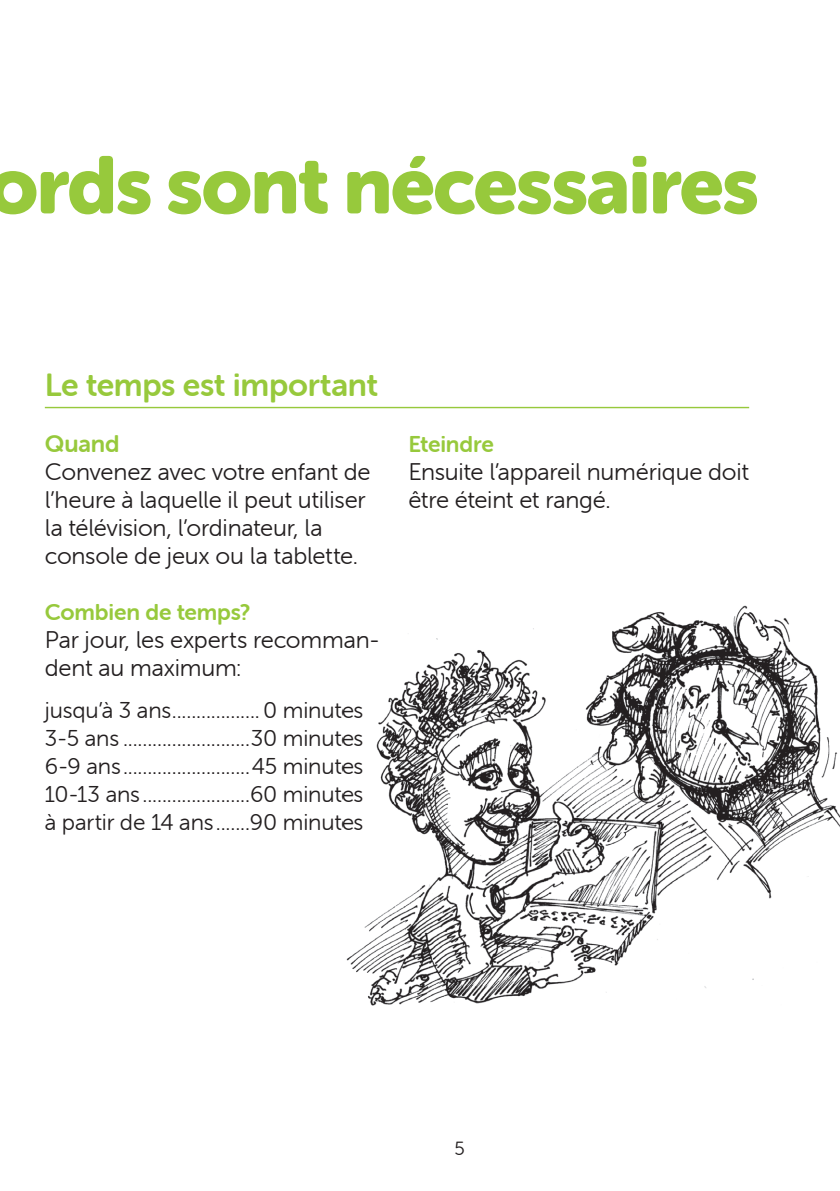
<style>
.page{position:relative;width:840px;height:1191px;background:#fff}
.page>*{position:absolute;margin:0;border:0;box-sizing:border-box;transform-origin:0 0}
.t1{font:80.4px "Museo Sans Rounded 900";letter-spacing:-.02em;color:#97c93c}
.Body_Head{font:32px "Museo Sans Rounded 700";letter-spacing:-.01em;color:#97c93c}
.Body{font:24px/28px "Museo Sans Rounded 300";letter-spacing:-.01em;color:#231f20}
.Body_Subhead{font:24px "Museo Sans Rounded 700";letter-spacing:-.005em;color:#97c93c}
.Body-2{font:22.8px "Museo Sans Rounded 300";letter-spacing:-.01em;color:#231f20}
.Body_Subhead-2{font:22.8px "Museo Sans Rounded 700";letter-spacing:-.005em;color:#97c93c}
.t2{font:19px "Museo Sans Rounded 300";color:#231f20}
</style>
<div class="page">
<hr style="left:45px;top:407px;width:703px;height:1px;background:#97c93c">
<img style="left:346px;top:605px;width:493px;height:401px">
<h1 class="t1" style="left:-12px;top:140px;width:772px">ords sont nécessaires</h1>
<p class="Body_Head" style="left:45px;top:366px;width:334px">Le temps est important</p>
<p class="Body_Subhead" style="left:45px;top:430px;width:76px">Quand</p>
<p class="Body" style="left:45px;top:457px;width:327px">Convenez avec votre enfant de l’heure à laquelle il peut utiliser la télévision, l’ordinateur, la console de jeux ou la tablette.</p>
<p class="Body_Subhead-2" style="left:45px;top:599px;width:207px">Combien de temps?</p>
<p class="Body" style="left:45px;top:625px;width:336px">Par jour, les experts recomman&shy;dent au maximum:</p>
<p class="Body-2" style="left:45px;top:697px;width:320px">jusqu’à 3 ans..................0 minutes</p>
<p class="Body-2" style="left:45px;top:725px;width:320px">3-5 ans ..........................30 minutes</p>
<p class="Body-2" style="left:45px;top:753px;width:320px">6-9 ans..........................45 minutes</p>
<p class="Body-2" style="left:45px;top:781px;width:320px">10-13 ans......................60 minutes</p>
<p class="Body-2" style="left:45px;top:809px;width:320px">à partir de 14 ans.......90 minutes</p>
<p class="Body_Subhead-2" style="left:408px;top:431px;width:87px">Eteindre</p>
<p class="Body" style="left:408px;top:457px;width:342px">Ensuite l’appareil numérique doit être éteint et rangé.</p>
<p class="t2" style="left:454px;top:1138px;width:12px">5</p>
</div>
